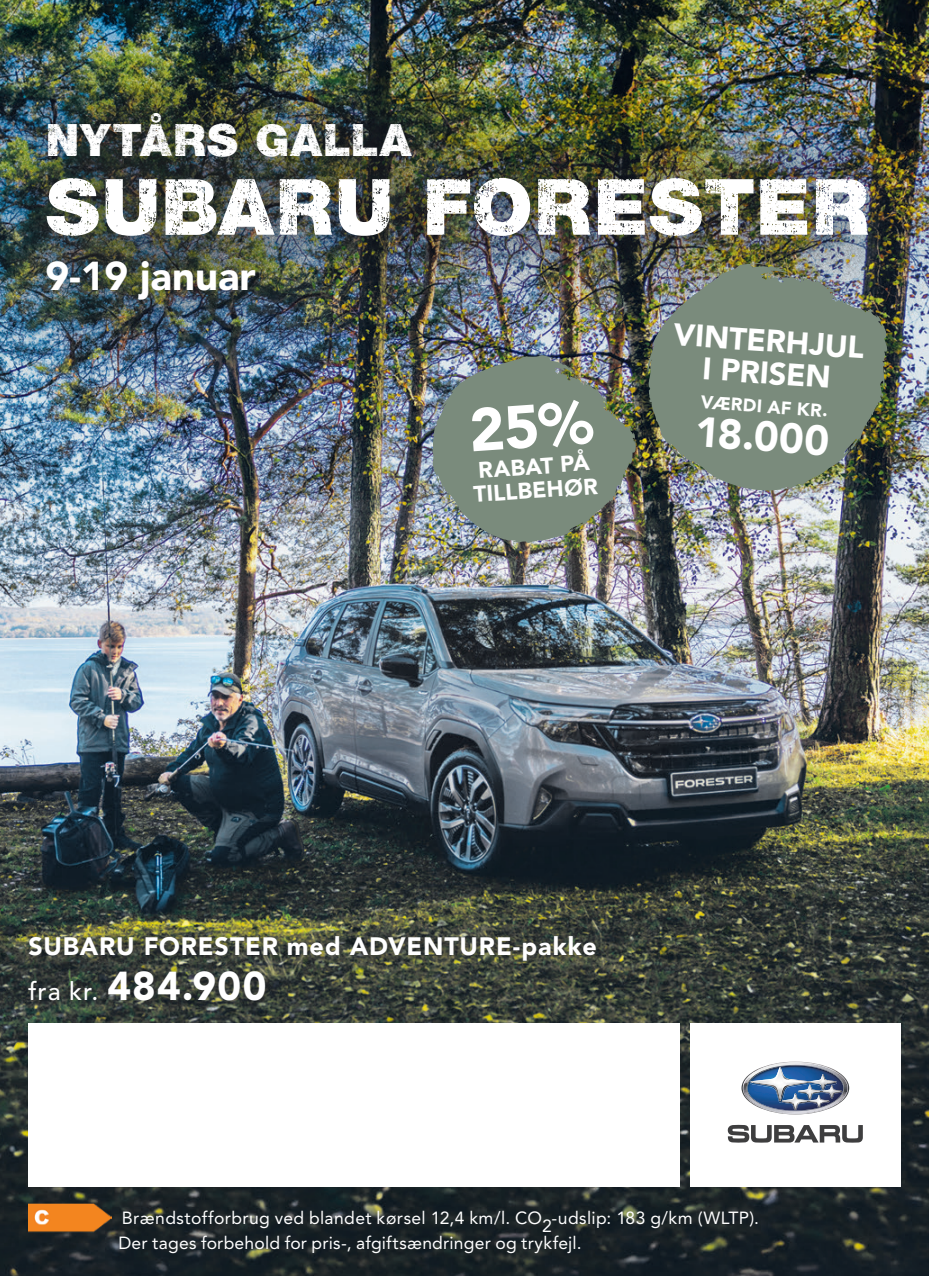
<style>
.page{position:relative;width:929px;height:1276px;background:#fff}
.page>*{position:absolute;margin:0;border:0;box-sizing:border-box;transform-origin:0 0}
.t1{font:77.75px "Subaru Sans Rough";letter-spacing:.02em;color:#fff}
.t2{font:44.5px "Subaru Sans Rough";letter-spacing:.03em;color:#fff}
.t3{font:900 42px "Avenir LT Std";color:#fff}
.t4{font:900 40px "Avenir LT Std";color:#fff}
.t5{font:900 31px/32px "Avenir LT Std";color:#fff;text-align:center}
.t6{font:900 25px "Avenir LT Std";letter-spacing:.035em;color:#fff}
.t7{font:900 22.5px/23.8px "Avenir LT Std";color:#fff}
.t8{font:900 18px "Avenir LT Std";color:#fff}
.t9{font:17.5px/25px "Avenir LT Std";letter-spacing:.015em;color:#fff}
.s1{font-weight:500;font-size:25px}
</style>
<div class="page">
<img style="left:0;top:0;width:928px;height:1276px">
<div style="left:690px;top:1023px;width:210px;height:164px;background:#fff"></div>
<svg style="left:727px;top:1124px;width:135px;height:18px"></svg>
<svg style="left:741px;top:1061px;width:108px;height:53px"></svg>
<div style="left:28px;top:1023px;width:652px;height:164px;background:#fff"></div>
<div style="left:0;top:4px;width:928px;height:404px;background:#231f20;opacity:.6"></div>
<div style="left:23px;top:929px;width:582px;height:81px;background:#231f20;opacity:.5"></div>
<img style="left:645px;top:263px;width:244px;height:231px">
<img style="left:28px;top:1199px;width:83px;height:33px">
<img style="left:431px;top:354px;width:206px;height:189px">
<h2 class="t2" style="left:45px;top:113px;width:367px">NYTÅRS GALLA</h2>
<h1 class="t1" style="left:45px;top:160px;width:824px">SUBARU FORESTER</h1>
<h3 class="t4" style="left:45px;top:252px;width:212px">9-19 januar</h3>
<p class="t7" style="left:471px;top:459px;width:126px;rotate:-4deg">RABAT PÅ<br>TILLBEHØR</p>
<h3 class="t5" style="left:674px;top:318px;width:192px;rotate:4deg">VINTERHJUL<br>I PRISEN</h3>
<p class="t8" style="left:701px;top:391px;width:129px;rotate:4deg">VÆRDI AF KR.</p>
<h3 class="t3" style="left:697px;top:406px;width:136px;rotate:4deg">18.000</h3>
<h3 class="t6" style="left:28px;top:931px;width:569px">SUBARU FORESTER med ADVENTURE-pakke</h3>
<h3 class="t4" style="left:28px;top:961px;width:239px"><span class="s1">fra kr.</span> 484.900</h3>
<p class="t9" style="left:118px;top:1205px;width:642px">Brændstofforbrug ved blandet kørsel 12,4 km/l. CO2-udslip: 183 g/km (WLTP).<br>Der tages forbehold for pris-, afgiftsændringer og trykfejl.</p>
</div>
